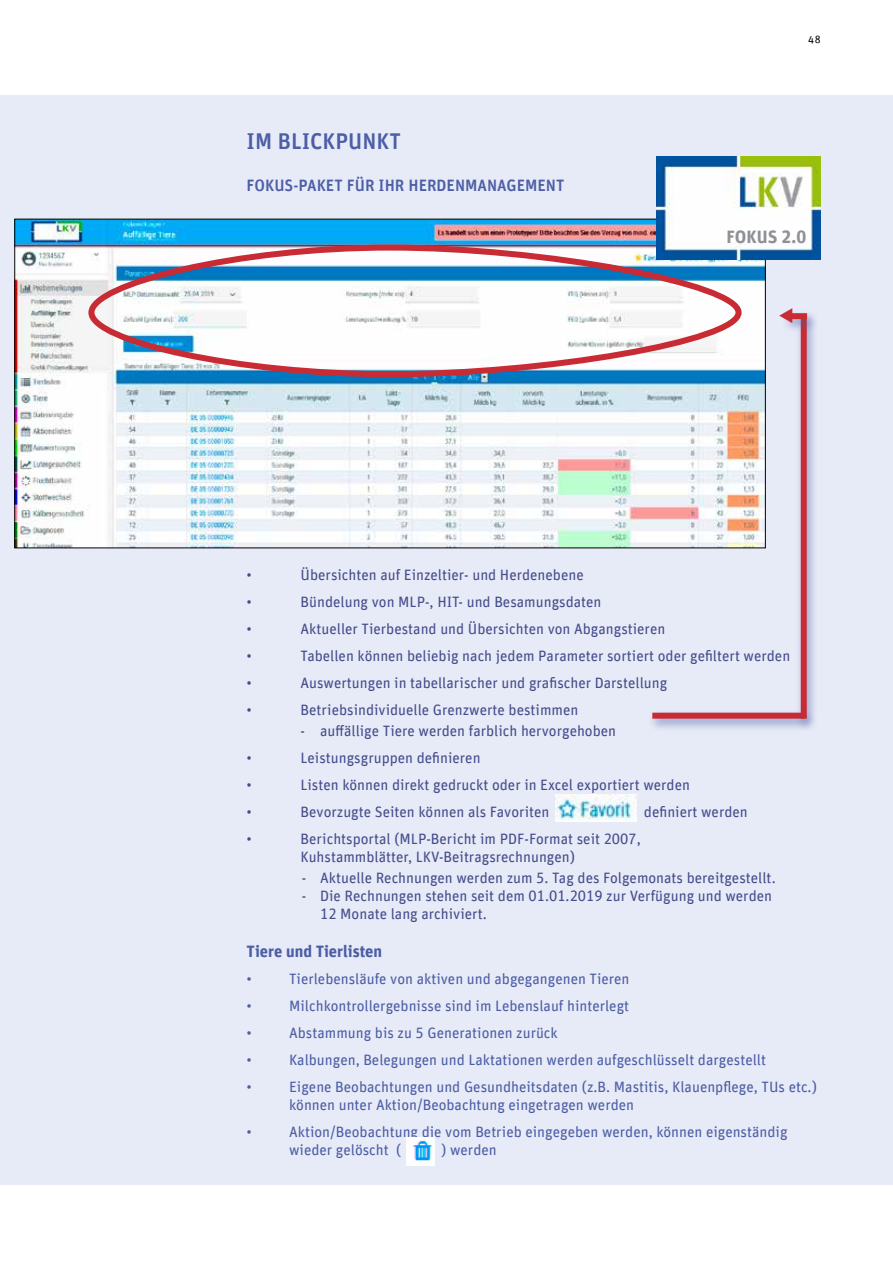
<style>
.page{position:relative;width:893px;height:1263px;background:#fff}
.page>*{position:absolute;margin:0;border:0;box-sizing:border-box;transform-origin:0 0}
.t1{font:500 22.8px "Unit";color:#4c5ea5}
.t2{font:18px "Unit Bold LF";color:#8e9196}
.t3{font:16.5px "Unit Medium TF";color:#4c5ea5}
.t4{font:16.5px "Unit Bold LF";color:#4c5ea5}
.t5{font:15px/18px "Unit Regular LF";color:#454d8b}
.t6{font:15px/18px "Unit Regular LF";color:#4c5ea5}
.t7{font:10.5px "Unit";color:#000}
</style>
<div class="page">
<div style="left:0;top:95px;width:893px;height:1089px;background:#e7eaf7"></div>
<img style="left:14px;top:218px;width:752px;height:331px">
<svg style="left:85px;top:242px;width:660px;height:138px;background:#c6cedc"></svg>
<div style="left:648px;top:710px;width:167px;height:22px;background:#4c5ea5;opacity:.6"></div>
<div style="left:652px;top:713px;width:152px;height:6px;background:#c82b34"></div>
<div style="left:795px;top:312px;width:23px;height:420px;background:#4c5ea5;opacity:.6"></div>
<div style="left:801px;top:315px;width:6px;height:404px;background:#c82b34"></div>
<div style="left:782px;top:310px;width:36px;height:22px;background:#4c5ea5;opacity:.6"></div>
<div style="left:787px;top:313px;width:20px;height:6px;background:#c82b34"></div>
<img style="left:556px;top:794px;width:81px;height:27px">
<img style="left:407px;top:1137px;width:28px;height:28px">
<img style="left:656px;top:157px;width:165px;height:103px">
<svg style="left:782px;top:310px;width:10px;height:13px"></svg>
<h1 class="t1" style="left:247px;top:127px;width:156px">IM BLICKPUNKT</h1>
<p class="t3" style="left:247px;top:176px;width:319px">FOKUS-PAKET FÜR IHR HERDENMANAGEMENT</p>
<p class="t7" style="left:808px;top:33px;width:14px">48</p>
<p class="t2" style="left:726px;top:225px;width:81px">FOKUS 2.0</p>
<p class="t5" style="left:247px;top:565px;width:7px">•</p>
<p class="t5" style="left:301px;top:565px;width:285px">Übersichten auf Einzeltier- und Herdenebene</p>
<p class="t5" style="left:247px;top:592px;width:7px">•</p>
<p class="t5" style="left:301px;top:592px;width:302px">Bündelung von MLP-, HIT- und Besamungsdaten</p>
<p class="t5" style="left:247px;top:619px;width:7px">•</p>
<p class="t5" style="left:301px;top:619px;width:366px">Aktueller Tierbestand und Übersichten von Abgangstieren</p>
<p class="t5" style="left:247px;top:646px;width:7px">•</p>
<p class="t5" style="left:301px;top:646px;width:491px">Tabellen können beliebig nach jedem Parameter sortiert oder gefiltert werden</p>
<p class="t5" style="left:247px;top:673px;width:7px">•</p>
<p class="t5" style="left:301px;top:673px;width:368px">Auswertungen in tabellarischer und grafischer Darstellung</p>
<p class="t5" style="left:247px;top:700px;width:7px">•</p>
<p class="t5" style="left:301px;top:700px;width:279px">Betriebsindividuelle Grenzwerte bestimmen</p>
<p class="t5" style="left:301px;top:721px;width:317px">- auffällige Tiere werden farblich hervorgehoben</p>
<p class="t5" style="left:247px;top:748px;width:7px">•</p>
<p class="t5" style="left:301px;top:748px;width:181px">Leistungsgruppen definieren</p>
<p class="t5" style="left:247px;top:775px;width:7px">•</p>
<p class="t5" style="left:301px;top:775px;width:391px">Listen können direkt gedruckt oder in Excel exportiert werden</p>
<p class="t5" style="left:247px;top:802px;width:7px">•</p>
<p class="t5" style="left:301px;top:802px;width:250px">Bevorzugte Seiten können als Favoriten</p>
<p class="t5" style="left:644px;top:802px;width:105px">definiert werden</p>
<p class="t5" style="left:247px;top:829px;width:7px">•</p>
<p class="t5" style="left:301px;top:829px;width:342px">Berichtsportal (MLP-Bericht im PDF-Format seit 2007,<br>Kuhstammblätter, LKV-Beitragsrechnungen)</p>
<p class="t5" style="left:302px;top:868px;width:475px">- Aktuelle Rechnungen werden zum 5. Tag des Folgemonats bereitgestellt.</p>
<p class="t5" style="left:320px;top:886px;width:453px;text-indent:-18px">- Die Rechnungen stehen seit dem 01.01.2019 zur Verfügung und werden<br>12 Monate lang archiviert.</p>
<p class="t4" style="left:247px;top:941px;width:137px">Tiere und Tierlisten</p>
<p class="t6" style="left:247px;top:969px;width:7px">•</p>
<p class="t6" style="left:289px;top:969px;width:342px">Tierlebensläufe von aktiven und abgegangenen Tieren</p>
<p class="t6" style="left:247px;top:996px;width:7px">•</p>
<p class="t6" style="left:289px;top:996px;width:342px">Milchkontrollergebnisse sind im Lebenslauf hinterlegt</p>
<p class="t6" style="left:247px;top:1023px;width:7px">•</p>
<p class="t6" style="left:289px;top:1023px;width:270px">Abstammung bis zu 5 Generationen zurück</p>
<p class="t6" style="left:247px;top:1050px;width:7px">•</p>
<p class="t6" style="left:289px;top:1050px;width:478px">Kalbungen, Belegungen und Laktationen werden aufgeschlüsselt dargestellt</p>
<p class="t6" style="left:247px;top:1077px;width:7px">•</p>
<p class="t6" style="left:289px;top:1077px;width:529px">Eigene Beobachtungen und Gesundheitsdaten (z.B. Mastitis, Klauenpflege, TUs etc.) können unter Aktion/Beobachtung eingetragen werden</p>
<p class="t6" style="left:247px;top:1122px;width:7px">•</p>
<p class="t6" style="left:289px;top:1122px;width:500px">Aktion/Beobachtung die vom Betrieb eingegeben werden, können eigenständig wieder gelöscht (</p>
<p class="t6" style="left:441px;top:1140px;width:57px">) werden</p>
</div>
